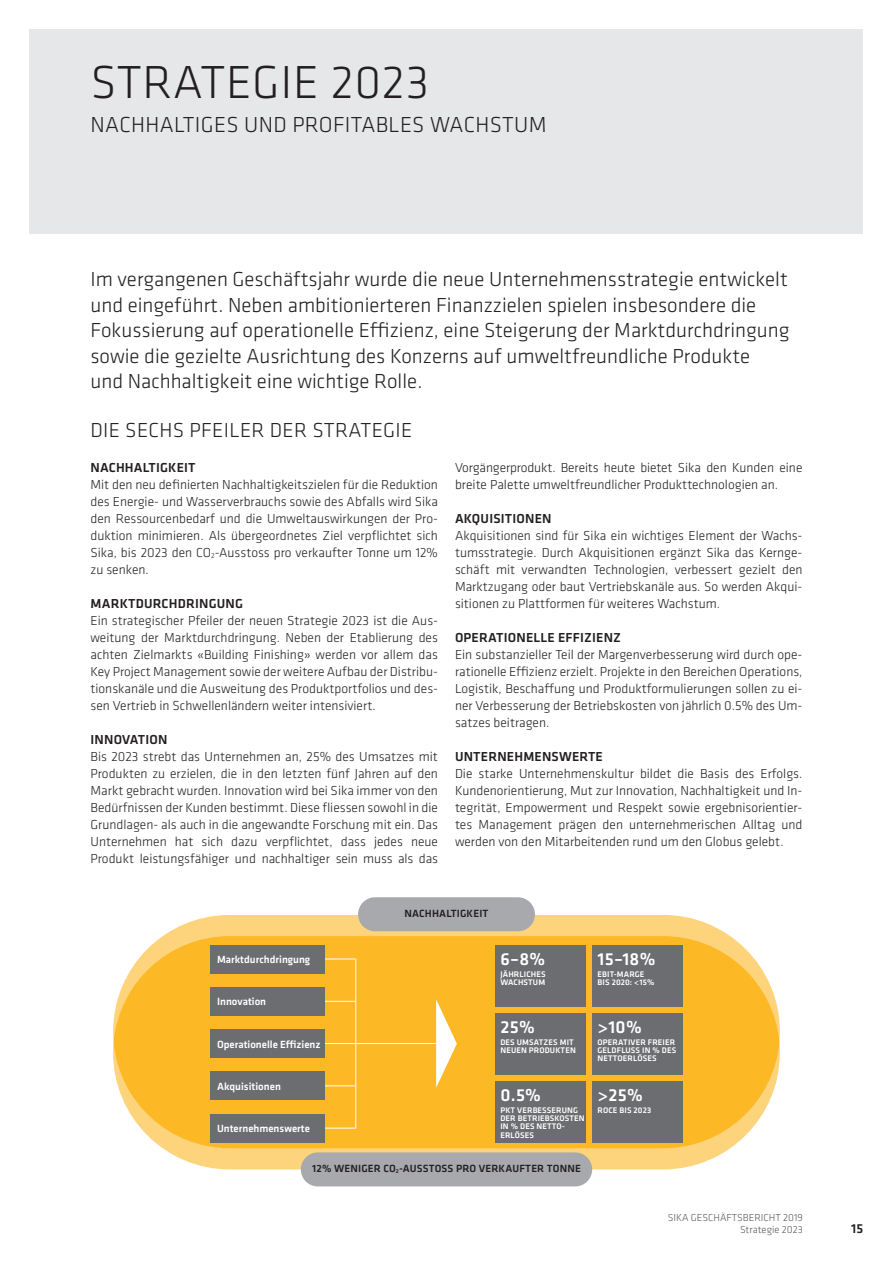
<style>
.page{position:relative;width:893px;height:1263px;background:#fff}
.page>*{position:absolute;margin:0;border:0;box-sizing:border-box;transform-origin:0 0}
.t1{font:300 48px "Klavika";letter-spacing:.015em;color:#231f20}
.t2{font:300 22.5px "Klavika";letter-spacing:.015em;color:#231f20}
.t3{font:300 21px/25.5px "Klavika";color:#231f20}
.t4{font:500 18px "Klavika";color:#fff}
.t5{font:300 13.5px/17px "Klavika";color:#231f20;text-align:justify}
.t6{font:500 13.5px "Klavika";letter-spacing:.015em;color:#231f20}
.t7{font:500 10.8px "Klavika";color:#fff}
.t8{font:500 10.8px "Klavika";letter-spacing:.015em;color:#231f20}
.t9{font:300 10.5px/12.6px "Klavika";color:#57585a;text-align:right}
.t10{font:500 8.4px/8.4px "Klavika";letter-spacing:.015em;color:#fff}
</style>
<div class="page">
<div style="left:30px;top:30px;width:833px;height:204px;background:#e6e7e9"></div>
<svg style="left:113px;top:915px;width:667px;height:254px;fill:#fdd47c"></svg>
<svg style="left:114px;top:936px;width:665px;height:212px;background:#fabd38"></svg>
<div style="left:495px;top:945px;width:90px;height:61px;background:#6c6d70"></div>
<div style="left:592px;top:945px;width:91px;height:61px;background:#6c6d70"></div>
<div style="left:495px;top:1013px;width:90px;height:61px;background:#6c6d70"></div>
<div style="left:592px;top:1013px;width:91px;height:61px;background:#6c6d70"></div>
<div style="left:495px;top:1081px;width:90px;height:61px;background:#6c6d70"></div>
<div style="left:592px;top:1081px;width:91px;height:61px;background:#6c6d70"></div>
<div style="left:210px;top:945px;width:115px;height:28px;background:#6c6d70"></div>
<div style="left:210px;top:987px;width:115px;height:28px;background:#6c6d70"></div>
<div style="left:210px;top:1029px;width:115px;height:29px;background:#6c6d70"></div>
<div style="left:210px;top:1072px;width:115px;height:28px;background:#6c6d70"></div>
<div style="left:210px;top:1114px;width:115px;height:28px;background:#6c6d70"></div>
<hr style="left:325px;top:959px;width:30px;height:1px;background:#fff">
<hr style="left:355px;top:958px;width:1px;height:170px;background:#fff">
<hr style="left:325px;top:1001px;width:30px;height:1px;background:#fff">
<hr style="left:325px;top:1043px;width:128px;height:1px;background:#fff">
<hr style="left:325px;top:1085px;width:30px;height:1px;background:#fff">
<hr style="left:325px;top:1128px;width:30px;height:1px;background:#fff">
<svg style="left:436px;top:999px;width:21px;height:89px"></svg>
<div style="left:358px;top:897px;width:177px;height:34px;background:#a8a9ad;border-radius:17px"></div>
<div style="left:301px;top:1152px;width:291px;height:34px;background:#a8a9ad;border-radius:17px"></div>
<h1 class="t1" style="left:91px;top:53px;width:340px">STRATEGIE 2023</h1>
<h2 class="t2" style="left:91px;top:111px;width:458px">NACHHALTIGES UND PROFITABLES WACHSTUM</h2>
<p class="t3" style="left:91px;top:266px;width:700px">Im vergangenen Geschäftsjahr wurde die neue Unternehmensstrategie entwickelt und eingeführt. Neben ambitionierteren Finanzzielen spielen insbesondere die Fokussierung auf operationelle Effizienz, eine Steigerung der Marktdurchdringung sowie die gezielte Ausrichtung des Konzerns auf umweltfreundliche Produkte<br>und Nachhaltigkeit eine wichtige Rolle.</p>
<h3 class="t3" style="left:91px;top:417px;width:323px">DIE SECHS PFEILER DER STRATEGIE</h3>
<p class="t6" style="left:91px;top:458px;width:107px">NACHHALTIGKEIT</p>
<p class="t5" style="left:91px;top:476px;width:349px">Mit den neu definierten Nachhaltigkeitszielen für die Reduktion des Energie- und Wasserverbrauchs sowie des Abfalls wird Sika den Ressourcenbedarf und die Umweltauswirkungen der Pro&shy;duktion minimieren. Als übergeordnetes Ziel verpflichtet sich Sika, bis 2023 den CO<sub>2</sub>-Ausstoss pro verkaufter Tonne um 12% zu senken.</p>
<p class="t6" style="left:91px;top:594px;width:154px">MARKTDURCHDRINGUNG</p>
<p class="t5" style="left:91px;top:612px;width:349px">Ein strategischer Pfeiler der neuen Strategie 2023 ist die Aus&shy;weitung der Marktdurchdringung. Neben der Etablierung des achten Zielmarkts «Building Finishing» werden vor allem das Key Project Management sowie der weitere Aufbau der Distribu&shy;tionskanäle und die Ausweitung des Produktportfolios und des&shy;sen Vertrieb in Schwellenländern weiter intensiviert.</p>
<p class="t6" style="left:91px;top:730px;width:79px">INNOVATION</p>
<p class="t5" style="left:91px;top:748px;width:349px">Bis 2023 strebt das Unternehmen an, 25% des Umsatzes mit Produkten zu erzielen, die in den letzten fünf Jahren auf den Markt gebracht wurden. Innovation wird bei Sika immer von den Bedürfnissen der Kunden bestimmt. Diese fliessen sowohl in die Grundlagen- als auch in die angewandte Forschung mit ein. Das Unternehmen hat sich dazu verpflichtet, dass jedes neue Produkt leistungsfähiger und nachhaltiger sein muss als das</p>
<p class="t5" style="left:455px;top:459px;width:349px">Vorgängerprodukt. Bereits heute bietet Sika den Kunden eine breite Palette umweltfreundlicher Produkttechnologien an.</p>
<p class="t6" style="left:455px;top:509px;width:98px">AKQUISITIONEN</p>
<p class="t5" style="left:455px;top:527px;width:349px">Akquisitionen sind für Sika ein wichtiges Element der Wachs&shy;tumsstrategie. Durch Akquisitionen ergänzt Sika das Kernge&shy;schäft mit verwandten Technologien, verbessert gezielt den Marktzugang oder baut Vertriebskanäle aus. So werden Akqui&shy;sitionen zu Plattformen für weiteres Wachstum.</p>
<p class="t6" style="left:455px;top:628px;width:167px">OPERATIONELLE EFFIZIENZ</p>
<p class="t5" style="left:455px;top:646px;width:349px">Ein substanzieller Teil der Margenverbesserung wird durch ope&shy;rationelle Effizienz erzielt. Projekte in den Bereichen Operations, Logistik, Beschaffung und Produktformulierungen sollen zu ei&shy;ner Verbesserung der Betriebskosten von jährlich 0.5% des Um&shy;satzes beitragen.</p>
<p class="t6" style="left:455px;top:748px;width:149px">UNTERNEHMENSWERTE</p>
<p class="t5" style="left:455px;top:765px;width:349px">Die starke Unternehmenskultur bildet die Basis des Erfolgs.<br>Kundenorientierung, Mut zur Innovation, Nachhaltigkeit und In&shy;tegrität, Empowerment und Respekt sowie ergebnisorientier&shy;tes Management prägen den unternehmerischen Alltag und werden von den Mitarbeitenden rund um den Globus gelebt.</p>
<p class="t8" style="left:404px;top:906px;width:86px">NACHHALTIGKEIT</p>
<p class="t7" style="left:217px;top:952px;width:95px">Marktdurchdringung</p>
<p class="t7" style="left:217px;top:994px;width:51px">Innovation</p>
<p class="t7" style="left:217px;top:1037px;width:105px">Operationelle Effizienz</p>
<p class="t7" style="left:217px;top:1079px;width:65px">Akquisitionen</p>
<p class="t7" style="left:217px;top:1121px;width:94px">Unternehmenswerte</p>
<h3 class="t4" style="left:500px;top:947px;width:46px">6–8%</h3>
<p class="t10" style="left:500px;top:969px;width:47px">JÄHRLICHES<br>WACHSTUM</p>
<h3 class="t4" style="left:598px;top:947px;width:59px">15–18%</h3>
<p class="t10" style="left:598px;top:969px;width:58px">EBIT-MARGE<br>BIS 2020: &lt;15%</p>
<h3 class="t4" style="left:500px;top:1015px;width:36px">25%</h3>
<h3 class="t4" style="left:598px;top:1015px;width:46px">&gt;10%</h3>
<p class="t10" style="left:500px;top:1037px;width:77px">DES UMSATZES MIT<br>NEUEN PRODUKTEN</p>
<p class="t10" style="left:598px;top:1037px;width:80px">OPERATIVER FREIER<br>GELDFLUSS IN % DES<br>NETTOERLÖSES</p>
<h3 class="t4" style="left:500px;top:1083px;width:42px">0.5%</h3>
<h3 class="t4" style="left:598px;top:1083px;width:47px">&gt;25%</h3>
<p class="t10" style="left:500px;top:1105px;width:86px">PKT VERBESSERUNG<br>DER BETRIEBSKOSTEN<br>IN % DES NETTO-<br>ERLÖSES</p>
<p class="t10" style="left:598px;top:1105px;width:55px">ROCE BIS 2023</p>
<p class="t8" style="left:312px;top:1161px;width:270px">12% WENIGER CO<sub>2</sub>-AUSSTOSS PRO VERKAUFTER TONNE</p>
<p class="t9" style="left:668px;top:1211px;width:137px">SIKA GESCHÄFTSBERICHT 2019<br>Strategie 2023</p>
<p class="t6" style="left:851px;top:1219px;width:13px">15</p>
</div>
